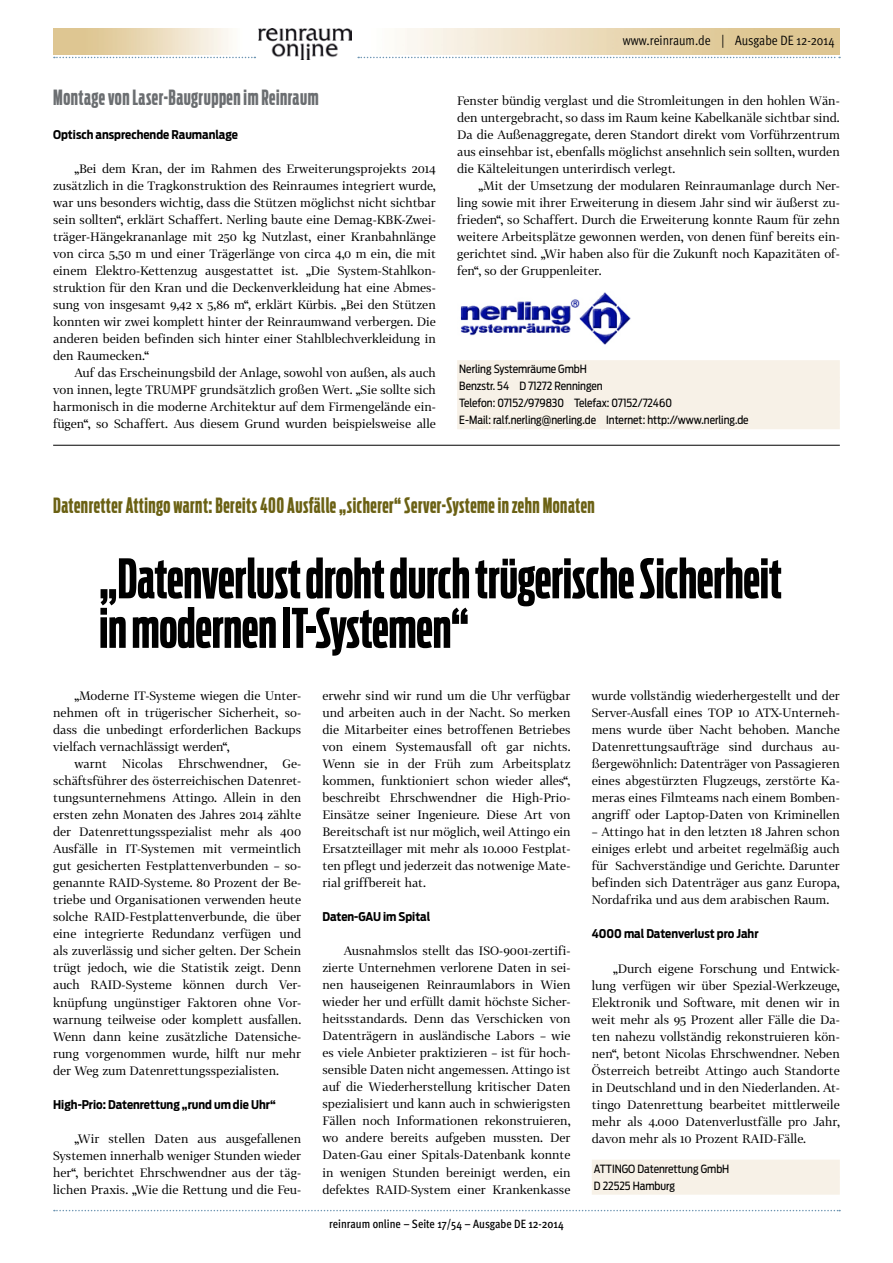
<style>
.page{position:relative;width:893px;height:1263px;background:#fff}
.page>*{position:absolute;margin:0;border:0;box-sizing:border-box;transform-origin:0 0}
.t1{font:700 54px/49.5px "Antenna Comp";color:#000}
.t2{font:700 21px "Antenna Comp";letter-spacing:.025em;color:#6b6114}
.t3{font:700 21px "Antenna Comp";letter-spacing:.025em;color:#6b6e71}
.t4{font:13.5px "Meta OT Cond Norm";color:#000}
.t5{font:12px/17px "Tabac G2";color:#000;text-align:justify}
.t6{font:700 12px "Antenna Cond";color:#000}
.t7{font:500 condensed 12px "Meta OT";color:#000}
.t8{font:11.25px/17px "Antenna Cond";color:#000}
</style>
<div class="page">
<svg style="left:358px;top:57px;width:482px;height:1px"></svg>
<svg style="left:54px;top:57px;width:201px;height:1px"></svg>
<svg style="left:54px;top:1210px;width:786px;height:1px"></svg>
<img style="left:258px;top:29px;width:94px;height:31px">
<div style="left:457px;top:360px;width:383px;height:18px;background:#f7f1e7"></div>
<div style="left:457px;top:377px;width:383px;height:18px;background:#f7f1e7"></div>
<div style="left:457px;top:394px;width:383px;height:18px;background:#f7f1e7"></div>
<div style="left:457px;top:411px;width:383px;height:18px;background:#f7f1e7"></div>
<img style="left:460px;top:292px;width:171px;height:53px">
<hr style="left:53px;top:445px;width:787px;height:1px;background:#000">
<div style="left:592px;top:1160px;width:248px;height:18px;background:#f7f1e7"></div>
<div style="left:592px;top:1177px;width:248px;height:18px;background:#f7f1e7"></div>
<h2 class="t3" style="left:53px;top:86px;width:267px">Montage von Laser-Baugruppen im Reinraum</h2>
<p class="t6" style="left:53px;top:128px;width:186px">Optisch ansprechende Raumanlage</p>
<p class="t5" style="left:53px;top:160px;width:384px;text-indent:21px">„Bei dem Kran, der im Rahmen des Erweiterungsprojekts 2014 zusätzlich in die Tragkonstruktion des Reinraumes integriert wurde, war uns besonders wichtig, dass die Stützen möglichst nicht sichtbar sein sollten“, erklärt Schaffert. Nerling baute eine Demag-KBK-Zwei&shy;träger-Hängekrananlage mit 250 kg Nutzlast, einer Kranbahnlänge von circa 5,50 m und einer Trägerlänge von circa 4,0 m ein, die mit einem Elektro-Kettenzug ausgestattet ist. „Die System-Stahlkon&shy;struktion für den Kran und die Deckenverkleidung hat eine Abmes&shy;sung von insgesamt 9,42 x 5,86 m“, erklärt Kürbis. „Bei den Stützen konnten wir zwei komplett hinter der Reinraumwand verbergen. Die anderen beiden befinden sich hinter einer Stahlblechverkleidung in den Raumecken.“</p>
<p class="t5" style="left:53px;top:364px;width:384px;text-indent:21px">Auf das Erscheinungsbild der Anlage, sowohl von außen, als auch von innen, legte TRUMPF grundsätzlich großen Wert. „Sie sollte sich harmonisch in die moderne Architektur auf dem Firmengelände ein&shy;fügen“, so Schaffert. Aus diesem Grund wurden beispielsweise alle</p>
<p class="t4" style="left:623px;top:32px;width:213px">www.reinraum.de | Ausgabe DE 12-2014</p>
<p class="t5" style="left:457px;top:92px;width:384px">Fenster bündig verglast und die Stromleitungen in den hohlen Wän&shy;den untergebracht, so dass im Raum keine Kabelkanäle sichtbar sind.<br>Da die Außenaggregate, deren Standort direkt vom Vorführzentrum aus einsehbar ist, ebenfalls möglichst ansehnlich sein sollten, wurden die Kälteleitungen unterirdisch verlegt.</p>
<p class="t5" style="left:457px;top:177px;width:384px;text-indent:21px">„Mit der Umsetzung der modularen Reinraumanlage durch Ner&shy;ling sowie mit ihrer Erweiterung in diesem Jahr sind wir äußerst zu&shy;frieden“, so Schaffert. Durch die Erweiterung konnte Raum für zehn weitere Arbeitsplätze gewonnen werden, von denen fünf bereits ein&shy;gerichtet sind. „Wir haben also für die Zukunft noch Kapazitäten of&shy;fen“, so der Gruppenleiter.</p>
<p class="t8" style="left:459px;top:361px;width:291px">Nerling Systemräume GmbH<br>Benzstr. 54 D 71272 Renningen<br>Telefon: 07152/979830 Telefax: 07152/72460<br>E-Mail: ralf.nerling@nerling.de Internet: http://www.nerling.de</p>
<h2 class="t2" style="left:53px;top:494px;width:543px">Datenretter Attingo warnt: Bereits 400 Ausfälle „sicherer“ Server-Systeme in zehn Monaten</h2>
<h1 class="t1" style="left:99px;top:554px;width:684px">„Datenverlust droht durch trügerische Sicherheit in modernen IT-Systemen“</h1>
<p class="t5" style="left:74px;top:687px;width:228px">„Moderne IT-Systeme wiegen die Unter-</p>
<p class="t5" style="left:53px;top:704px;width:250px">nehmen oft in trügerischer Sicherheit, so-</p>
<p class="t5" style="left:53px;top:721px;width:250px">dass die unbedingt erforderlichen Backups</p>
<p class="t5" style="left:53px;top:738px;width:178px">vielfach vernachlässigt werden“,</p>
<p class="t5" style="left:74px;top:755px;width:34px">warnt</p>
<p class="t5" style="left:122px;top:755px;width:42px">Nicolas</p>
<p class="t5" style="left:178px;top:755px;width:91px">Ehrschwendner,</p>
<p class="t5" style="left:322px;top:687px;width:250px">erwehr sind wir rund um die Uhr verfügbar und arbeiten auch in der Nacht. So merken die Mitarbeiter eines betroffenen Betriebes von einem Systemausfall oft gar nichts.<br>Wenn sie in der Früh zum Arbeitsplatz kommen, funktioniert schon wieder alles“, beschreibt Ehrschwendner die High-Prio-Einsätze seiner Ingenieure. Diese Art von Bereitschaft ist nur möglich, weil Attingo ein Ersatzteillager mit mehr als 10.000 Festplat&shy;ten pflegt und jederzeit das notwenige Mate&shy;rial griffbereit hat.</p>
<p class="t6" style="left:322px;top:910px;width:109px">Daten-GAU im Spital</p>
<p class="t5" style="left:322px;top:942px;width:250px;text-indent:21px">Ausnahmslos stellt das ISO-9001-zertifi&shy;zierte Unternehmen verlorene Daten in sei&shy;nen hauseigenen Reinraumlabors in Wien wieder her und erfüllt damit höchste Sicher&shy;heitsstandards. Denn das Verschicken von Datenträgern in ausländische Labors – wie es viele Anbieter praktizieren – ist für hoch&shy;sensible Daten nicht angemessen. Attingo ist auf die Wiederherstellung kritischer Daten spezialisiert und kann auch in schwierigsten Fällen noch Informationen rekonstruieren, wo andere bereits aufgeben mussten. Der Daten-Gau einer Spitals-Datenbank konnte in wenigen Stunden bereinigt werden, ein defektes RAID-System einer Krankenkasse</p>
<p class="t5" style="left:592px;top:687px;width:250px">wurde vollständig wiederhergestellt und der Server-Ausfall eines TOP 10 ATX-Unterneh&shy;mens wurde über Nacht behoben. Manche Datenrettungsaufträge sind durchaus au&shy;ßergewöhnlich: Datenträger von Passagieren eines abgestürzten Flugzeugs, zerstörte Ka&shy;meras eines Filmteams nach einem Bomben&shy;angriff oder Laptop-Daten von Kriminellen</p>
<p class="t5" style="left:592px;top:823px;width:250px">– Attingo hat in den letzten 18 Jahren schon einiges erlebt und arbeitet regelmäßig auch für Sachverständige und Gerichte. Darunter befinden sich Datenträger aus ganz Europa, Nordafrika und aus dem arabischen Raum.</p>
<p class="t6" style="left:592px;top:927px;width:168px">4000 mal Datenverlust pro Jahr</p>
<p class="t5" style="left:592px;top:959px;width:250px;text-indent:21px">„Durch eigene Forschung und Entwick&shy;lung verfügen wir über Spezial-Werkzeuge, Elektronik und Software, mit denen wir in weit mehr als 95 Prozent aller Fälle die Da&shy;ten nahezu vollständig rekonstruieren kön&shy;nen“, betont Nicolas Ehrschwendner. Neben Österreich betreibt Attingo auch Standorte in Deutschland und in den Niederlanden. At&shy;tingo Datenrettung bearbeitet mittlerweile mehr als 4.000 Datenverlustfälle pro Jahr, davon mehr als 10 Prozent RAID-Fälle.</p>
<p class="t8" style="left:594px;top:1160px;width:137px">ATTINGO Datenrettung GmbH<br>D 22525 Hamburg</p>
<p class="t5" style="left:53px;top:755px;width:250px;text-indent:229px">Ge&shy;schäftsführer des österreichischen Datenret&shy;tungsunternehmens Attingo. Allein in den ersten zehn Monaten des Jahres 2014 zählte der Datenrettungsspezialist mehr als 400<br>Ausfälle in IT-Systemen mit vermeintlich gut gesicherten Festplattenverbunden – so&shy;genannte RAID-Systeme. 80 Prozent der Be&shy;triebe und Organisationen verwenden heute solche RAID-Festplattenverbunde, die über eine integrierte Redundanz verfügen und als zuverlässig und sicher gelten. Der Schein trügt jedoch, wie die Statistik zeigt. Denn auch RAID-Systeme können durch Ver&shy;knüpfung ungünstiger Faktoren ohne Vor&shy;warnung teilweise oder komplett ausfallen.<br>Wenn dann keine zusätzliche Datensiche&shy;rung vorgenommen wurde, hilft nur mehr der Weg zum Datenrettungsspezialisten.</p>
<p class="t6" style="left:53px;top:1097px;width:224px">High-Prio: Datenrettung „rund um die Uhr“</p>
<p class="t5" style="left:53px;top:1129px;width:250px;text-indent:21px">„Wir stellen Daten aus ausgefallenen Systemen innerhalb weniger Stunden wieder her“, berichtet Ehrschwendner aus der täg&shy;lichen Praxis. „Wie die Rettung und die Feu-</p>
<p class="t7" style="left:329px;top:1216px;width:236px">reinraum online – Seite 17/54 – Ausgabe DE 12-2014</p>
</div>
